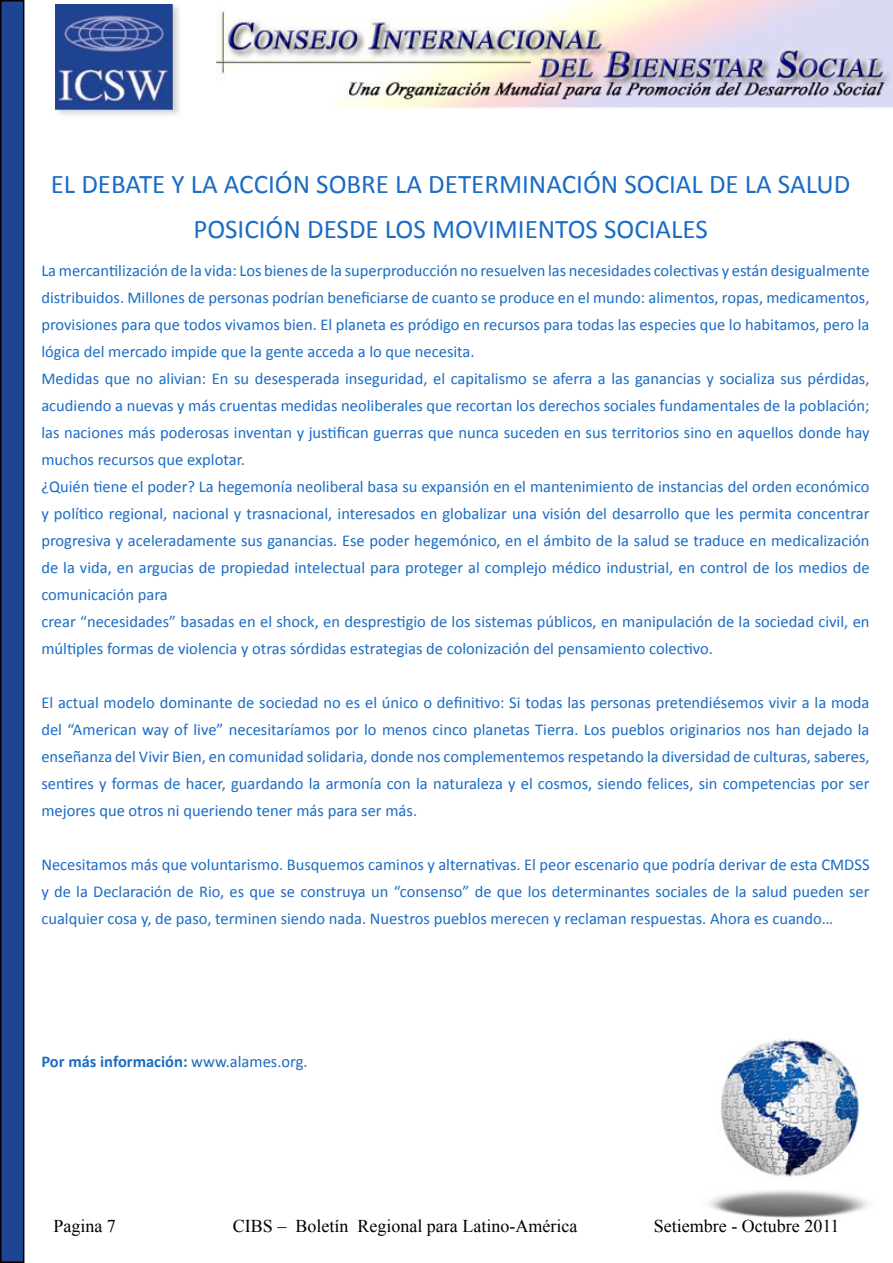
<style>
.page{position:relative;width:893px;height:1263px;background:#fff}
.page>*{position:absolute;margin:0;border:0;box-sizing:border-box;transform-origin:0 0}
.t1{font:27px/45px "Calibri";color:#1a6cc5;text-align:center}
.t2{font:18px "Times New Roman";color:#000}
.t3{font:16.5px/27px "Calibri";color:#1a6cc5;text-align:justify}
.t4{font:700 16.5px "Calibri";color:#1a6cc5}
.s1{font-weight:400}
</style>
<div class="page">
<img style="left:217px;top:0;width:676px;height:109px">
<img style="left:55px;top:4px;width:125px;height:111px">
<img style="left:709px;top:1039px;width:159px;height:179px">
<div style="left:1px;top:1px;width:23px;height:1261px;background:#1f4492"></div>
<div style="left:0;top:0;width:24px;height:1263px;border:2px solid #000"></div>
<img style="left:0;top:0;width:1px;height:115px">
<h1 class="t1" style="left:51px;top:162px;width:801px">EL DEBATE Y LA ACCIÓN SOBRE LA DETERMINACIÓN SOCIAL DE LA SALUD<br>POSICIÓN DESDE LOS MOVIMIENTOS SOCIALES</h1>
<p class="t3" style="left:41px;top:257px;width:830px;text-align:left">La mercantilización de la vida: Los bienes de la superproducción no resuelven las necesidades colectivas y están desigualmente distribuidos. Millones de personas podrían beneficiarse de cuanto se produce en el mundo: alimentos, ropas, medicamentos, provisiones para que todos vivamos bien. El planeta es pródigo en recursos para todas las especies que lo habitamos, pero la lógica del mercado impide que la gente acceda a lo que necesita.<br>Medidas que no alivian: En su desesperada inseguridad, el capitalismo se aferra a las ganancias y socializa sus pérdidas, acudiendo a nuevas y más cruentas medidas neoliberales que recortan los derechos sociales fundamentales de la población; las naciones más poderosas inventan y justifican guerras que nunca suceden en sus territorios sino en aquellos donde hay muchos recursos que explotar.<br>¿Quién tiene el poder? La hegemonía neoliberal basa su expansión en el mantenimiento de instancias del orden económico y político regional, nacional y trasnacional, interesados en globalizar una visión del desarrollo que les permita concentrar progresiva y aceleradamente sus ganancias. Ese poder hegemónico, en el ámbito de la salud se traduce en medicalización de la vida, en argucias de propiedad intelectual para proteger al complejo médico industrial, en control de los medios de comunicación para<br>crear “necesidades” basadas en el shock, en desprestigio de los sistemas públicos, en manipulación de la sociedad civil, en múltiples formas de violencia y otras sórdidas estrategias de colonización del pensamiento colectivo.</p>
<p class="t3" style="left:41px;top:689px;width:830px">El actual modelo dominante de sociedad no es el único o definitivo: Si todas las personas pretendiésemos vivir a la moda del “American way of live” necesitaríamos por lo menos cinco planetas Tierra. Los pueblos originarios nos han dejado la enseñanza del Vivir Bien, en comunidad solidaria, donde nos complementemos respetando la diversidad de culturas, saberes, sentires y formas de hacer, guardando la armonía con la naturaleza y el cosmos, siendo felices, sin competencias por ser mejores que otros ni queriendo tener más para ser más.</p>
<p class="t3" style="left:41px;top:851px;width:830px">Necesitamos más que voluntarismo. Busquemos caminos y alternativas. El peor escenario que podría derivar de esta CMDSS y de la Declaración de Rio, es que se construya un “consenso” de que los determinantes sociales de la salud pueden ser cualquier cosa y, de paso, terminen siendo nada. Nuestros pueblos merecen y reclaman respuestas. Ahora es cuando…</p>
<p class="t4" style="left:41px;top:1051px;width:268px">Por más información: <span class="s1">www.alames.org.</span></p>
<p class="t2" style="left:53px;top:1214px;width:64px">Pagina 7</p>
<p class="t2" style="left:233px;top:1214px;width:346px">CIBS – Boletín Regional para Latino-América</p>
<p class="t2" style="left:654px;top:1214px;width:187px">Setiembre - Octubre 2011</p>
</div>
